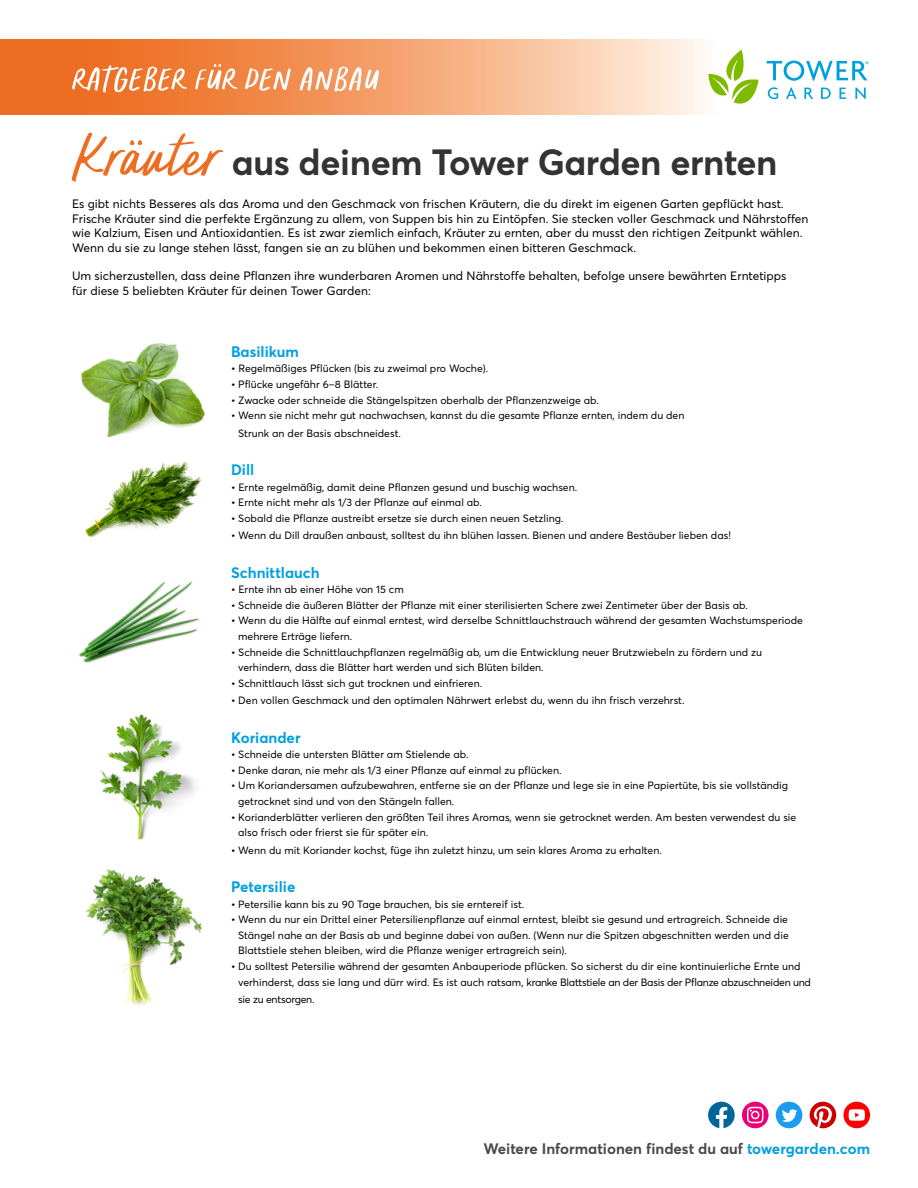
<style>
.page{position:relative;width:918px;height:1188px;background:#fff}
.page>*{position:absolute;margin:0;border:0;box-sizing:border-box;transform-origin:0 0}
.t1{font:84px "Oranges And Lemons Script";color:#ed6d23}
.t2{font:49.95px "Oranges And Lemons Caps";color:#fff}
.t3{font:700 36px "Averta";letter-spacing:-.01em;color:#333}
.t4{font:700 15px "Averta";color:#4a4a4d}
.t5{font:700 15px "Averta";color:#00a0df}
.t6{font:12px/14.4px "Averta";color:#000}
.t7{font:10.5px/15.6px "Averta";color:#000}
.t8{font:10.5px "Averta";letter-spacing:-.025em;color:#000}
.s1{font-weight:700}
.s2{color:#00a0df}
</style>
<div class="page">
<img style="left:85px;top:461px;width:117px;height:77px">
<img style="left:81px;top:343px;width:124px;height:95px">
<img style="left:78px;top:581px;width:121px;height:82px">
<img style="left:100px;top:714px;width:95px;height:126px">
<svg style="left:708px;top:1102px;width:27px;height:26px"></svg>
<svg style="left:742px;top:1102px;width:27px;height:26px"></svg>
<svg style="left:747px;top:1107px;width:16px;height:16px"></svg>
<svg style="left:810px;top:1102px;width:26px;height:26px"></svg>
<div style="left:776px;top:1102px;width:26px;height:26px;background:#1d9bf0;border-radius:50%"></div>
<svg style="left:782px;top:1109px;width:15px;height:13px"></svg>
<div style="left:843px;top:1102px;width:27px;height:26px;background:#f00;border-radius:50%"></div>
<svg style="left:849px;top:1109px;width:16px;height:12px"></svg>
<svg style="left:0;top:39px;width:866px;height:76px;background:#f5ab7d"></svg>
<svg style="left:768px;top:87px;width:10px;height:12px"></svg>
<svg style="left:786px;top:87px;width:10px;height:12px"></svg>
<svg style="left:804px;top:88px;width:9px;height:11px"></svg>
<svg style="left:821px;top:88px;width:10px;height:11px"></svg>
<svg style="left:840px;top:88px;width:6px;height:11px"></svg>
<svg style="left:855px;top:88px;width:11px;height:11px"></svg>
<svg style="left:767px;top:61px;width:102px;height:20px"></svg>
<svg style="left:708px;top:50px;width:51px;height:54px"></svg>
<img style="left:85px;top:869px;width:117px;height:136px">
<h2 class="t2" style="left:72px;top:59px;width:309px">RATGEBER FÜR DEN ANBAU</h2>
<h1 class="t1" style="left:72px;top:117px;width:148px">Kräuter</h1>
<h3 class="t3" style="left:232px;top:139px;width:547px">aus deinem Tower Garden ernten</h3>
<p class="t6" style="left:72px;top:197px;width:738px">Es gibt nichts Besseres als das Aroma und den Geschmack von frischen Kräutern, die du direkt im eigenen Garten gepflückt hast.<br>Frische Kräuter sind die perfekte Ergänzung zu allem, von Suppen bis hin zu Eintöpfen. Sie stecken voller Geschmack und Nährstoffen wie Kalzium, Eisen und Antioxidantien. Es ist zwar ziemlich einfach, Kräuter zu ernten, aber du musst den richtigen Zeitpunkt wählen.<br>Wenn du sie zu lange stehen lässt, fangen sie an zu blühen und bekommen einen bitteren Geschmack.</p>
<p class="t6" style="left:72px;top:269px;width:716px">Um sicherzustellen, dass deine Pflanzen ihre wunderbaren Aromen und Nährstoffe behalten, befolge unsere bewährten Erntetipps für diese 5 beliebten Kräuter für deinen Tower Garden:</p>
<h3 class="t5" style="left:231px;top:342px;width:69px">Basilikum</h3>
<p class="t7" style="left:231px;top:361px;width:259px"><span class="s1">•</span> Regelmäßiges Pflücken (bis zu zweimal pro Woche).</p>
<p class="t7" style="left:231px;top:376px;width:149px"><span class="s1">•</span> Pflücke ungefähr 6–8 Blätter.</p>
<p class="t7" style="left:231px;top:392px;width:369px"><span class="s1">•</span> Zwacke oder schneide die Stängelspitzen oberhalb der Pflanzenzweige ab.</p>
<p class="t7" style="left:238px;top:407px;width:448px;line-height:17.4px;text-indent:-7px"><span class="s1">•</span> Wenn sie nicht mehr gut nachwachsen, kannst du die gesamte Pflanze ernten, indem du den<br>Strunk an der Basis abschneidest.</p>
<h3 class="t5" style="left:231px;top:460px;width:25px">Dill</h3>
<p class="t7" style="left:231px;top:479px;width:348px"><span class="s1">•</span> Ernte regelmäßig, damit deine Pflanzen gesund und buschig wachsen.</p>
<p class="t7" style="left:231px;top:495px;width:253px"><span class="s1">•</span> Ernte nicht mehr als 1/3 der Pflanze auf einmal ab.</p>
<p class="t7" style="left:231px;top:510px;width:334px"><span class="s1">•</span> Sobald die Pflanze austreibt ersetze sie durch einen neuen Setzling.</p>
<p class="t7" style="left:231px;top:528px;width:501px"><span class="s1">•</span> Wenn du Dill draußen anbaust, solltest du ihn blühen lassen. Bienen und andere Bestäuber lieben das!</p>
<h3 class="t5" style="left:231px;top:563px;width:90px">Schnittlauch</h3>
<p class="t7" style="left:231px;top:582px;width:174px"><span class="s1">•</span> Ernte ihn ab einer Höhe von 15 cm</p>
<p class="t7" style="left:231px;top:597px;width:518px"><span class="s1">•</span> Schneide die äußeren Blätter der Pflanze mit einer sterilisierten Schere zwei Zentimeter über der Basis ab.</p>
<p class="t7" style="left:238px;top:613px;width:566px;text-indent:-7px"><span class="s1">•</span> Wenn du die Hälfte auf einmal erntest, wird derselbe Schnittlauchstrauch während der gesamten Wachstumsperiode mehrere Erträge liefern.</p>
<p class="t7" style="left:238px;top:644px;width:525px;text-indent:-7px"><span class="s1">•</span> Schneide die Schnittlauchpflanzen regelmäßig ab, um die Entwicklung neuer Brutzwiebeln zu fördern und zu verhindern, dass die Blätter hart werden und sich Blüten bilden.</p>
<p class="t7" style="left:231px;top:675px;width:253px"><span class="s1">•</span> Schnittlauch lässt sich gut trocknen und einfrieren.</p>
<p class="t7" style="left:231px;top:693px;width:455px"><span class="s1">•</span> Den vollen Geschmack und den optimalen Nährwert erlebst du, wenn du ihn frisch verzehrst.</p>
<h3 class="t5" style="left:231px;top:728px;width:71px">Koriander</h3>
<p class="t7" style="left:231px;top:747px;width:239px"><span class="s1">•</span> Schneide die untersten Blätter am Stielende ab.</p>
<p class="t7" style="left:231px;top:762px;width:332px"><span class="s1">•</span> Denke daran, nie mehr als 1/3 einer Pflanze auf einmal zu pflücken.</p>
<p class="t7" style="left:238px;top:778px;width:551px;text-indent:-7px"><span class="s1">•</span> Um Koriandersamen aufzubewahren, entferne sie an der Pflanze und lege sie in eine Papiertüte, bis sie vollständig getrocknet sind und von den Stängeln fallen.</p>
<p class="t7" style="left:238px;top:809px;width:560px;text-indent:-7px"><span class="s1">•</span> Korianderblätter verlieren den größten Teil ihres Aromas, wenn sie getrocknet werden. Am besten verwendest du sie also frisch oder frierst sie für später ein.</p>
<p class="t7" style="left:231px;top:842px;width:432px"><span class="s1">•</span> Wenn du mit Koriander kochst, füge ihn zuletzt hinzu, um sein klares Aroma zu erhalten.</p>
<h3 class="t5" style="left:231px;top:877px;width:66px">Petersilie</h3>
<p class="t7" style="left:231px;top:896px;width:295px"><span class="s1">•</span> Petersilie kann bis zu 90 Tage brauchen, bis sie erntereif ist.</p>
<p class="t7" style="left:238px;top:912px;width:552px;text-align:justify;text-indent:-7px"><span class="s1">•</span> Wenn du nur ein Drittel einer Petersilienpflanze auf einmal erntest, bleibt sie gesund und ertragreich. Schneide die Stängel nahe an der Basis ab und beginne dabei von außen. (Wenn nur die Spitzen abgeschnitten werden und die Blattstiele stehen bleiben, wird die Pflanze weniger ertragreich sein).</p>
<p class="t7" style="left:238px;top:958px;width:574px;text-indent:-7px"><span class="s1">•</span> Du solltest Petersilie während der gesamten Anbauperiode pflücken. So sicherst du dir eine kontinuierliche Ernte und verhinderst, dass sie lang und dürr wird. Es ist auch ratsam, kranke Blattstiele an der Basis der Pflanze abzuschneiden und</p>
<p class="t8" style="left:238px;top:993px;width:78px">sie zu entsorgen.</p>
<h3 class="t4" style="left:483px;top:1139px;width:388px">Weitere Informationen findest du auf <span class="s2">towergarden.com</span></h3>
</div>
